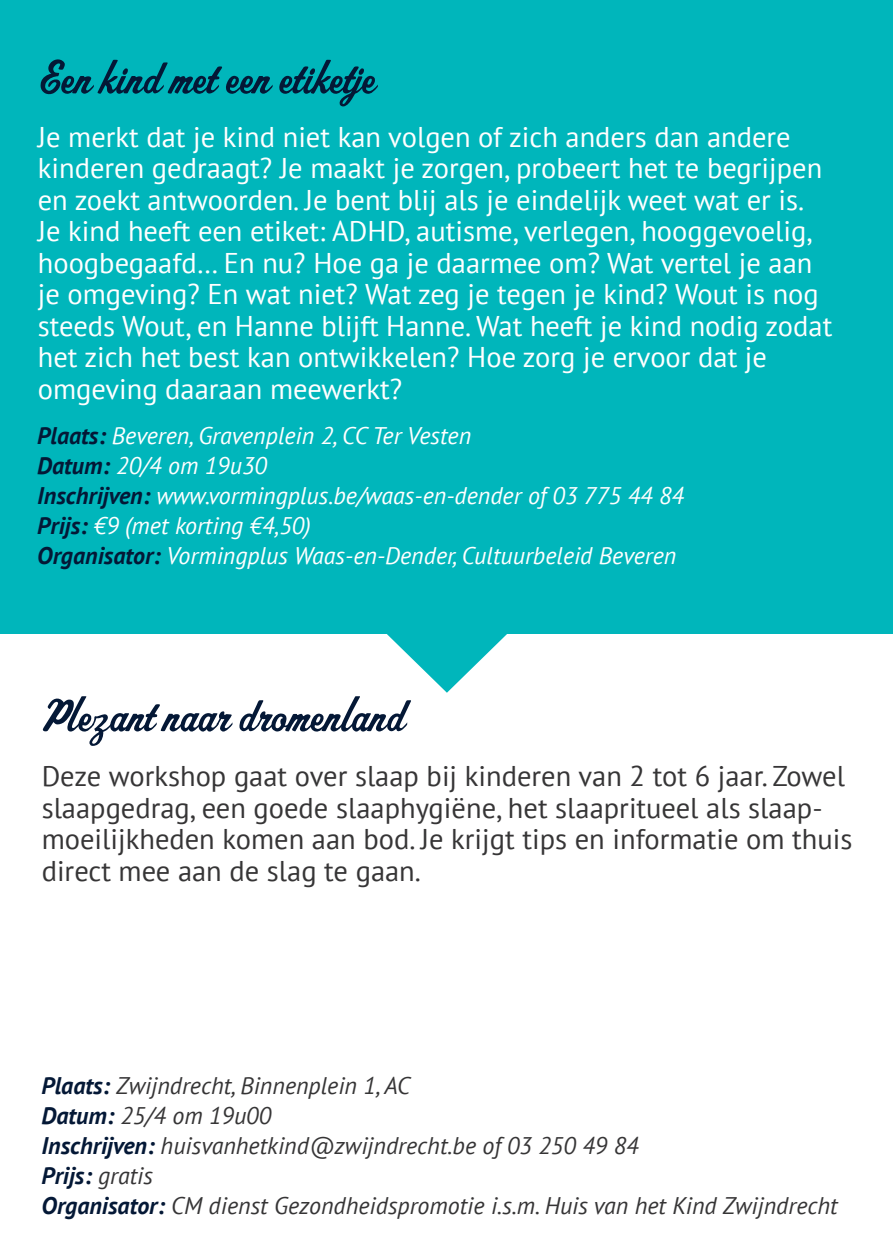
<style>
.page{position:relative;width:893px;height:1259px;background:#fff}
.page>*{position:absolute;margin:0;border:0;box-sizing:border-box;transform-origin:0 0}
.t1{font:51px "Aktuelle";color:#041836}
.t2{font:28.5px/31.5px "PT Sans";color:#fff}
.t3{font:28.5px/31.5px "PT Sans";color:#363536}
.t4{font:italic 24px/30px "PT Sans";color:#fff}
.t5{font:italic 24px/30px "PT Sans";color:#363536}
.s1{font-weight:700;color:#041836}
</style>
<div class="page">
<div style="left:0;top:0;width:893px;height:633px;background:#00b6bb"></div>
<svg style="left:366px;top:633px;width:162px;height:60px"></svg>
<h1 class="t1" style="left:37px;top:49px;width:339px">Een kind met een etiketje</h1>
<p class="t2" style="left:38px;top:120px;width:796px">Je merkt dat je kind niet kan volgen of zich anders dan andere kinderen gedraagt? Je maakt je zorgen, probeert het te begrijpen en zoekt antwoorden. Je bent blij als je eindelijk weet wat er is.<br>Je kind heeft een etiket: ADHD, autisme, verlegen, hooggevoelig, hoogbegaafd… En nu? Hoe ga je daarmee om? Wat vertel je aan je omgeving? En wat niet? Wat zeg je tegen je kind? Wout is nog steeds Wout, en Hanne blijft Hanne. Wat heeft je kind nodig zodat het zich het best kan ontwikkelen? Hoe zorg je ervoor dat je omgeving daaraan meewerkt?</p>
<p class="t4" style="left:37px;top:420px;width:648px"><span class="s1">Plaats:</span> Beveren, Gravenplein 2, CC Ter Vesten<br><span class="s1">Datum:</span> 20/4 om 19u30<br><span class="s1">Inschrijven:</span> www.vormingplus.be/waas-en-dender of 03 775 44 84<br><span class="s1">Prijs:</span> €9 (met korting €4,50)<br><span class="s1">Organisator:</span> Vormingplus Waas-en-Dender, Cultuurbeleid Beveren</p>
<h1 class="t1" style="left:42px;top:686px;width:364px">Plezant naar dromenland</h1>
<p class="t3" style="left:42px;top:760px;width:812px">Deze workshop gaat over slaap bij kinderen van 2 tot 6 jaar. Zowel slaapgedrag, een goede slaaphygiëne, het slaapritueel als slaap&shy;moeilijkheden komen aan bod. Je krijgt tips en informatie om thuis direct mee aan de slag te gaan.</p>
<p class="t5" style="left:42px;top:1070px;width:798px"><span class="s1">Plaats:</span> Zwijndrecht, Binnenplein 1, AC<br><span class="s1">Datum:</span> 25/4 om 19u00<br><span class="s1">Inschrijven:</span> huisvanhetkind@zwijndrecht.be of 03 250 49 84<br><span class="s1">Prijs:</span> gratis<br><span class="s1">Organisator:</span> CM dienst Gezondheidspromotie i.s.m. Huis van het Kind Zwijndrecht</p>
</div>
